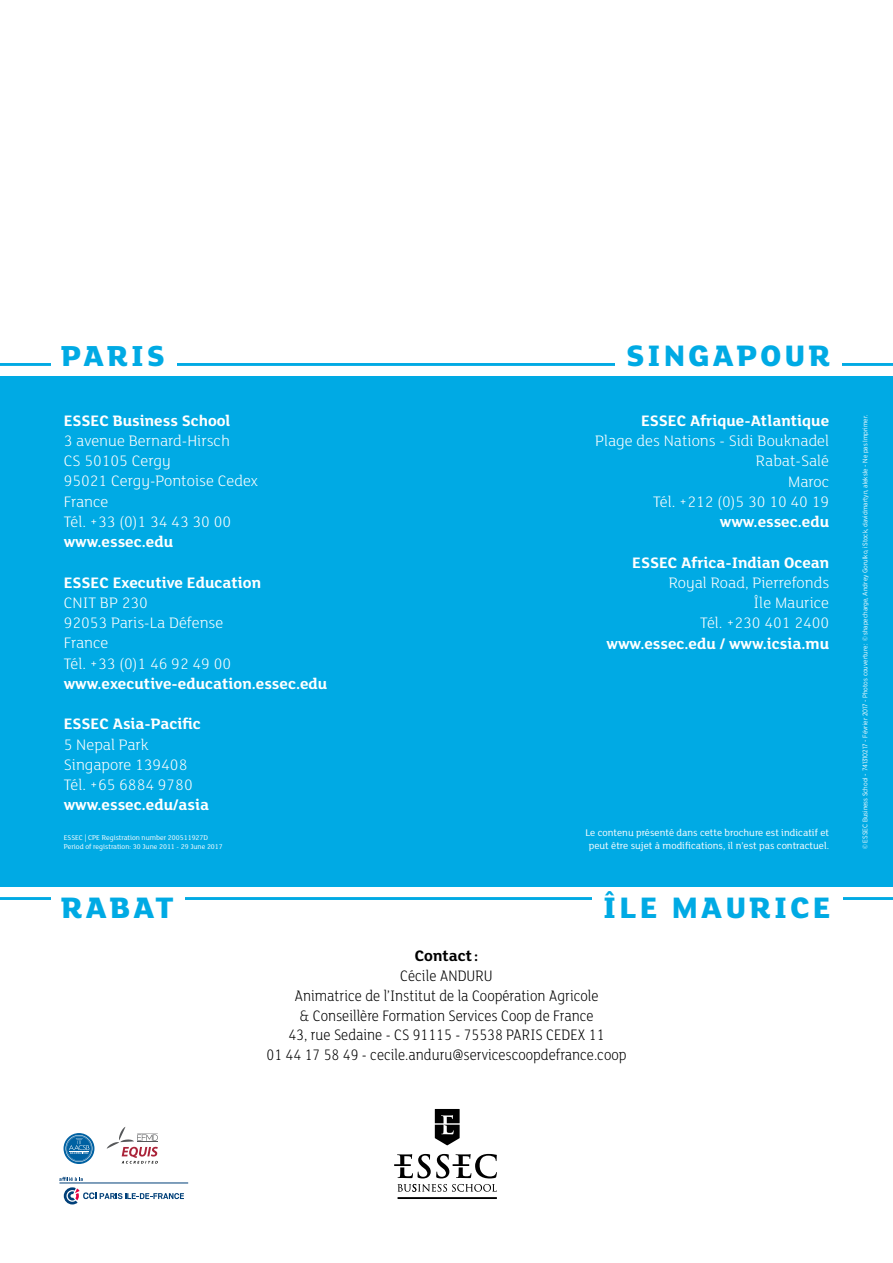
<style>
.page{position:relative;width:893px;height:1263px;background:#fff}
.page>*{position:absolute;margin:0;border:0;box-sizing:border-box;transform-origin:0 0}
.t1{font:800 32.25px "FS Lola";letter-spacing:.1em;color:#00aae4}
.t2{font:800 31.5px "FS Lola";letter-spacing:.1em;color:#00aae4}
.t3{font:300 16.5px/20.2px "FS Lola";color:#fff}
.t4{font:700 16.5px "FS Lola";color:#fff}
.t5{font:300 16.5px/19.8px "FS Lola";color:#000;text-align:center;scale:.9 1}
.t6{font:700 16.5px "FS Lola";color:#000}
.t7{font:10.5px/12.6px "FS Lola";color:#fff;text-align:center}
.t8{font:7.5px/9px "FS Lola";color:#fff}
.t9{font:6.75px "Gotham Narrow";letter-spacing:.005em;color:#fff}
</style>
<div class="page">
<svg style="left:394px;top:1154px;width:103px;height:45px"></svg>
<svg style="left:435px;top:1109px;width:25px;height:36px"></svg>
<svg style="left:64px;top:1133px;width:30px;height:31px"></svg>
<svg style="left:66px;top:1135px;width:26px;height:27px"></svg>
<svg style="left:107px;top:1127px;width:51px;height:36px"></svg>
<svg style="left:64px;top:1187px;width:120px;height:17px"></svg>
<hr style="left:59px;top:1183px;width:129px;height:1px;background:#004079">
<svg style="left:59px;top:1177px;width:24px;height:4px"></svg>
<div style="left:0;top:376px;width:893px;height:511px;background:#00aae4"></div>
<hr style="left:0;top:897px;width:893px;height:3px;background:#00aae4">
<hr style="left:0;top:363px;width:893px;height:3px;background:#00aae4">
<div style="left:51px;top:893px;width:134px;height:24px;background:#fff"></div>
<div style="left:615px;top:342px;width:227px;height:24px;background:#fff"></div>
<div style="left:592px;top:893px;width:250px;height:24px;background:#fff"></div>
<div style="left:51px;top:342px;width:126px;height:24px;background:#fff"></div>
<h2 class="t2" style="left:61px;top:334px;width:105px">PARIS</h2>
<h1 class="t1" style="left:626px;top:333px;width:205px">SINGAPOUR</h1>
<p class="t4" style="left:64px;top:409px;width:168px">ESSEC Business School</p>
<p class="t3" style="left:64px;top:430px;width:196px">3 avenue Bernard-Hirsch<br>CS 50105 Cergy<br>95021 Cergy-Pontoise Cedex<br>France<br>Tél. +33 (0)1 34 43 30 00</p>
<p class="t4" style="left:64px;top:530px;width:111px">www.essec.edu</p>
<p class="t4" style="left:64px;top:571px;width:199px">ESSEC Executive Education</p>
<p class="t3" style="left:64px;top:592px;width:169px">CNIT BP 230<br>92053 Paris-La Défense<br>France<br>Tél. +33 (0)1 46 92 49 00</p>
<p class="t4" style="left:64px;top:672px;width:265px">www.executive-education.essec.edu</p>
<p class="t4" style="left:64px;top:713px;width:139px">ESSEC Asia-Pacific</p>
<p class="t3" style="left:64px;top:733px;width:130px">5 Nepal Park<br>Singapore 139408<br>Tél. +65 6884 9780</p>
<p class="t4" style="left:64px;top:794px;width:147px">www.essec.edu/asia</p>
<p class="t8" style="left:64px;top:832px;width:161px">ESSEC | CPE Registration number 200511927D<br>Period of registration: 30 June 2011 - 29 June 2017</p>
<p class="t7" style="left:585px;top:826px;width:245px">Le contenu présenté dans cette brochure est indicatif et peut être sujet à modifications, il n’est pas contractuel.</p>
<p class="t4" style="left:641px;top:409px;width:190px">ESSEC Afrique-Atlantique</p>
<p class="t3" style="left:595px;top:430px;width:236px;text-align:right">Plage des Nations - Sidi Bouknadel<br>Rabat-Salé<br>Maroc<br>Tél. +212 (0)5 30 10 40 19</p>
<p class="t4" style="left:720px;top:510px;width:111px">www.essec.edu</p>
<p class="t4" style="left:632px;top:551px;width:198px">ESSEC Africa-Indian Ocean</p>
<p class="t3" style="left:669px;top:572px;width:162px;text-align:right">Royal Road, Pierrefonds<br>Île Maurice<br>Tél. +230 401 2400</p>
<p class="t4" style="left:607px;top:632px;width:224px">www.essec.edu / www.icsia.mu</p>
<h1 class="t1" style="left:61px;top:885px;width:114px">RABAT</h1>
<h1 class="t1" style="left:603px;top:885px;width:229px">ÎLE MAURICE</h1>
<p class="t6" style="left:415px;top:944px;width:65px">Contact:</p>
<p class="t5" style="left:266px;top:965px;width:401px">Cécile ANDURU<br>Animatrice de l’Institut de la Coopération Agricole<br>&amp; Conseillère Formation Services Coop de France<br>43, rue Sedaine - CS 91115 - 75538 PARIS CEDEX 11<br>01 44 17 58 49 - cecile.anduru@servicescoopdefrance.coop</p>
<p class="t9" style="left:861px;top:849px;width:436px;rotate:-90deg">© ESSEC Business School - 741310217 - Février 2017 - Photos couverture : © shapecharge, Andrey Gorulko, iStock, davidmartyn, aleksle - Ne pas Imprimer.</p>
</div>
